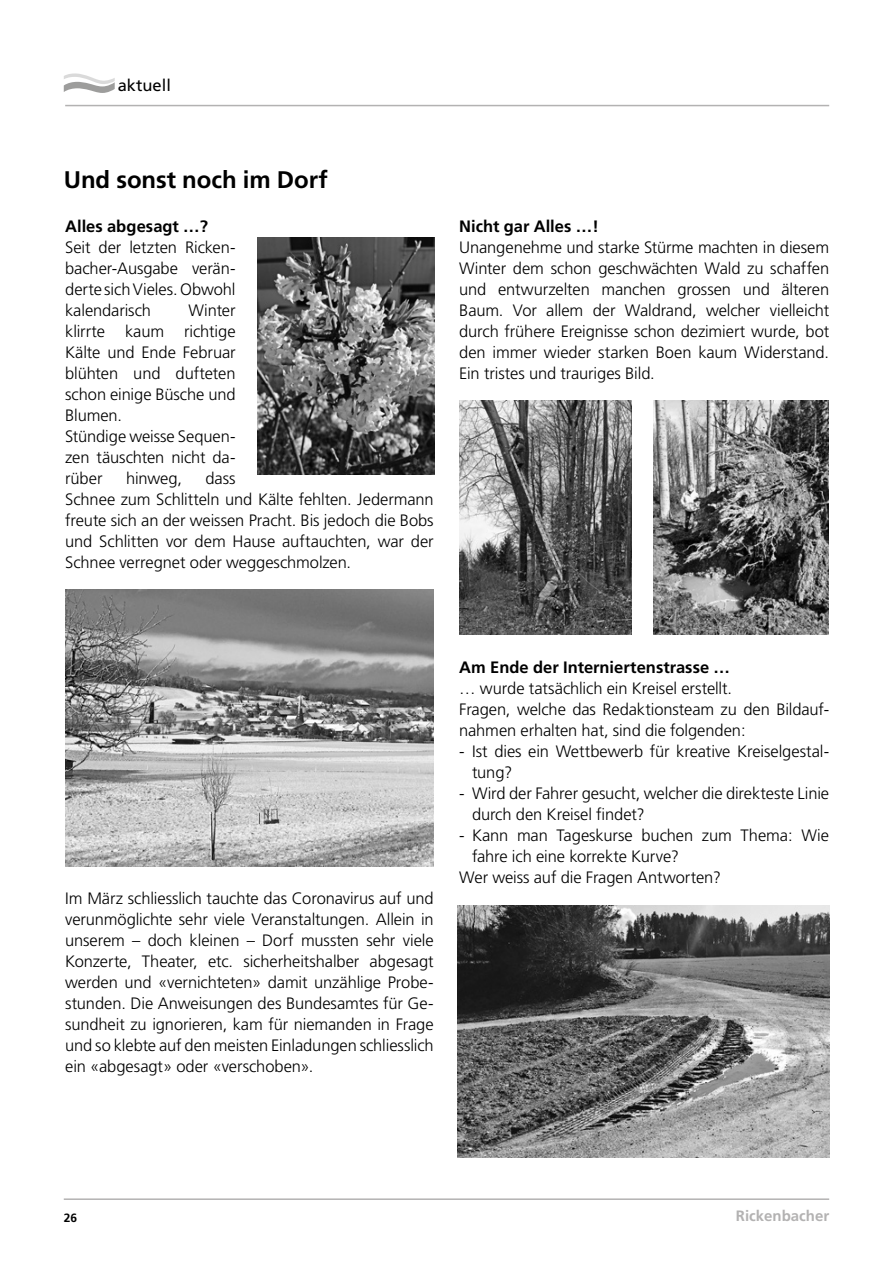
<style>
.page{position:relative;width:893px;height:1263px;background:#fff}
.page>*{position:absolute;margin:0;border:0;box-sizing:border-box;transform-origin:0 0}
.t1{font:700 24px "Frutiger";letter-spacing:-.005em;color:#000}
.t2{font:300 16.5px/21px "Frutiger";letter-spacing:-.005em;color:#000}
.t3{font:700 16.5px "Frutiger";color:#000}
.t4{font:16.5px "Frutiger";color:#000}
.t5{font:700 15px "Frutiger";color:#b3b2b2}
.t6{font:700 12px "Frutiger";color:#000}
</style>
<div class="page">
<hr style="left:65px;top:105px;width:764px;height:1px;background:#b3b2b2">
<hr style="left:64px;top:1198px;width:765px;height:2px;background:#b3b2b2">
<svg style="left:64px;top:73px;width:51px;height:20px"></svg>
<img style="left:65px;top:589px;width:369px;height:278px">
<img style="left:459px;top:400px;width:172px;height:234px">
<img style="left:653px;top:400px;width:176px;height:234px">
<img style="left:458px;top:906px;width:371px;height:252px">
<img style="left:257px;top:238px;width:177px;height:236px">
<p class="t4" style="left:118px;top:76px;width:55px">aktuell</p>
<h1 class="t1" style="left:64px;top:166px;width:266px">Und sonst noch im Dorf</h1>
<p class="t3" style="left:65px;top:217px;width:144px">Alles abgesagt …?</p>
<p class="t2" style="left:65px;top:237px;width:172px;text-align:justify">Seit der letzten Ricken&shy;bacher-Ausgabe verän&shy;derte sich Vieles. Obwohl kalendarisch</p>
<p class="t2" style="left:65px;top:300px;width:172px;text-indent:123px">Winter klirrte kaum richtige<br>Kälte und Ende Februar blühten und dufteten schon einige Büsche und<br>Blumen.<br>Stündige weisse Sequen&shy;zen täuschten nicht da&shy;rüber</p>
<p class="t2" style="left:65px;top:468px;width:370px;text-indent:140px">dass<br>Schnee zum Schlitteln und Kälte fehlten. Jedermann freute sich an der weissen Pracht. Bis jedoch die Bobs und Schlitten vor dem Hause auftauchten, war der Schnee verregnet oder weggeschmolzen.</p>
<p class="t2" style="left:126px;top:468px;width:57px">hinweg,</p>
<p class="t3" style="left:459px;top:217px;width:141px">Nicht gar Alles …!</p>
<p class="t2" style="left:459px;top:237px;width:371px;text-align:justify">Unangenehme und starke Stürme machten in diesem Winter dem schon geschwächten Wald zu schaffen und entwurzelten manchen grossen und älteren Baum. Vor allem der Waldrand, welcher vielleicht durch frühere Ereignisse schon dezimiert wurde, bot den immer wieder starken Boen kaum Widerstand.<br>Ein tristes und trauriges Bild.</p>
<p class="t2" style="left:65px;top:888px;width:370px;text-align:justify">Im März schliesslich tauchte das Coronavirus auf und verunmöglichte sehr viele Veranstaltungen. Allein in unserem – doch kleinen – Dorf mussten sehr viele Konzerte, Theater, etc. sicherheitshalber abgesagt werden und «vernichteten» damit unzählige Probe&shy;stunden. Die Anweisungen des Bundesamtes für Ge&shy;sundheit zu ignorieren, kam für niemanden in Frage und so klebte auf den meisten Einladungen schliesslich ein «abgesagt» oder «verschoben».</p>
<p class="t3" style="left:459px;top:658px;width:272px">Am Ende der Interniertenstrasse …</p>
<p class="t2" style="left:459px;top:678px;width:371px">… wurde tatsächlich ein Kreisel erstellt.<br>Fragen, welche das Redaktionsteam zu den Bildauf&shy;nahmen erhalten hat, sind die folgenden:</p>
<p class="t2" style="left:472px;top:741px;width:359px;text-indent:-13px">- Ist dies ein Wettbewerb für kreative Kreiselgestal&shy;tung?</p>
<p class="t2" style="left:472px;top:783px;width:359px;text-indent:-13px">- Wird der Fahrer gesucht, welcher die direkteste Linie durch den Kreisel findet?</p>
<p class="t2" style="left:459px;top:825px;width:371px">- Kann man Tageskurse buchen zum Thema: Wie</p>
<p class="t2" style="left:472px;top:846px;width:209px">fahre ich eine korrekte Kurve?</p>
<p class="t2" style="left:459px;top:867px;width:263px">Wer weiss auf die Fragen Antworten?</p>
<p class="t6" style="left:64px;top:1211px;width:15px">26</p>
<p class="t5" style="left:736px;top:1207px;width:95px">Rickenbacher</p>
</div>
